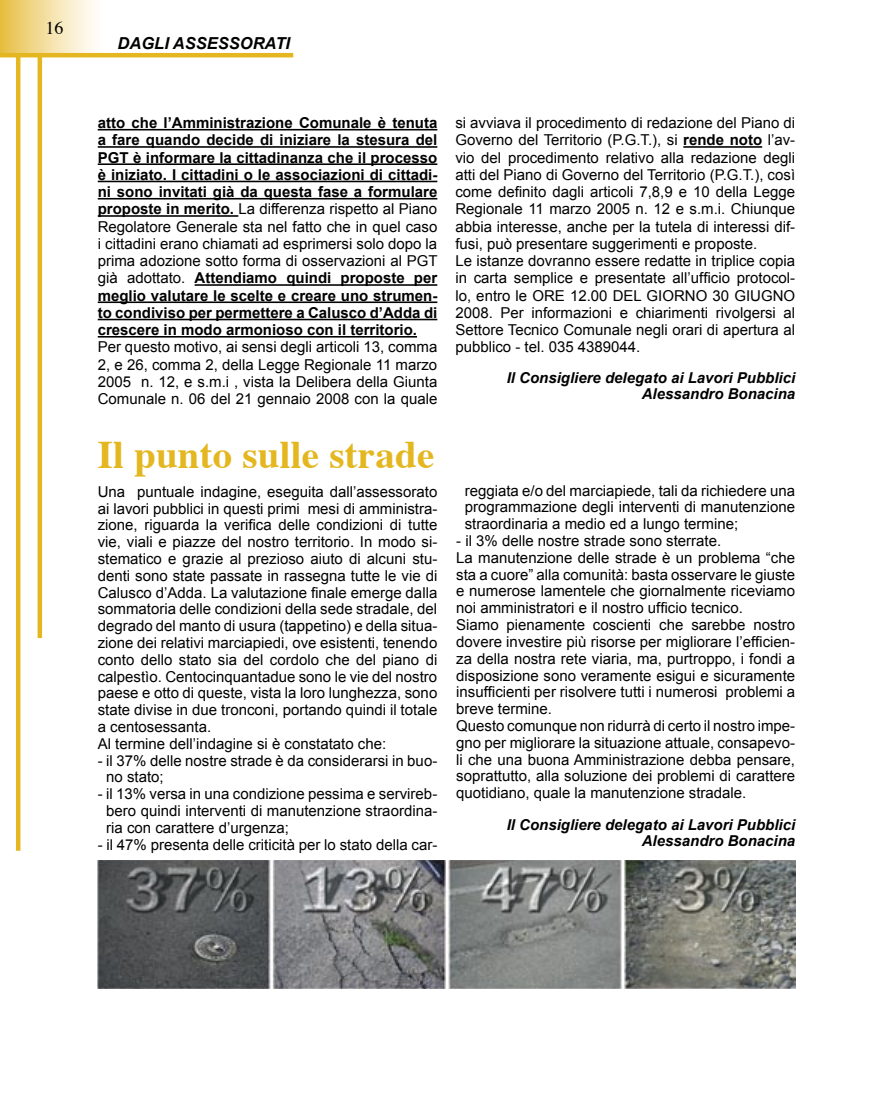
<style>
.page{position:relative;width:893px;height:1106px;background:#fff}
.page>*{position:absolute;margin:0;border:0;box-sizing:border-box;transform-origin:0 0}
.t1{font:700 39px "Times";letter-spacing:.005em;color:#e4b720}
.t2{font:18px "Times";color:#000}
.t3{font:italic 700 16.5px "Arial";color:#000}
.t4{font:15px/16.8px "Arial";color:#000}
.t5{font:700 15px/17.2px "Arial";color:#000;text-align:justify}
.t6{font:italic 700 15px/16.5px "Arial";color:#000;text-align:right}
.s1{font-weight:400}
.s2{font-weight:700}
</style>
<div class="page">
<hr style="left:38px;top:0;width:4px;height:638px;background:#e4b720">
<hr style="left:16px;top:0;width:4px;height:850px;background:#e4b720">
<div style="left:0;top:0;width:109px;height:54px;background:linear-gradient(to right,#e8c148,#fff)"></div>
<hr style="left:0;top:53px;width:293px;height:4px;background:#e4b720">
<hr style="left:98px;top:129px;width:339px;height:1px;background:#000">
<hr style="left:98px;top:146px;width:339px;height:2px;background:#000">
<hr style="left:98px;top:163px;width:339px;height:2px;background:#000">
<hr style="left:98px;top:181px;width:339px;height:1px;background:#000">
<hr style="left:98px;top:198px;width:339px;height:1px;background:#000">
<hr style="left:98px;top:215px;width:140px;height:2px;background:#000">
<hr style="left:195px;top:284px;width:242px;height:2px;background:#000">
<hr style="left:98px;top:301px;width:339px;height:2px;background:#000">
<hr style="left:98px;top:319px;width:339px;height:1px;background:#000">
<hr style="left:98px;top:336px;width:319px;height:1px;background:#000">
<hr style="left:683px;top:146px;width:79px;height:2px;background:#000">
<img style="left:98px;top:860px;width:697px;height:128px">
<p class="t2" style="left:46px;top:16px;width:19px">16</p>
<p class="t3" style="left:118px;top:34px;width:174px">DAGLI ASSESSORATI</p>
<p class="t5" style="left:98px;top:114px;width:341px">atto che l’Amministrazione Comunale è tenuta a fare quando decide di iniziare la stesura del PGT è informare la cittadinanza che il processo è iniziato. I cittadini o le associazioni di cittadi&shy;ni sono invitati già da questa fase a formulare proposte in merito. <span class="s1">La differenza rispetto al Piano Regolatore Generale sta nel fatto che in quel caso i cittadini erano chiamati ad esprimersi solo dopo la prima adozione sotto forma di osservazioni al PGT già adottato.</span> Attendiamo quindi proposte per meglio valutare le scelte e creare uno strumen&shy;to condiviso per permettere a Calusco d’Adda di crescere in modo armonioso con il territorio.</p>
<p class="t4" style="left:98px;top:338px;width:341px;line-height:17.2px;text-align:justify">Per questo motivo, ai sensi degli articoli 13, comma 2, e 26, comma 2, della Legge Regionale 11 marzo 2005 n. 12, e s.m.i , vista la Delibera della Giunta Comunale n. 06 del 21 gennaio 2008 con la quale</p>
<h1 class="t1" style="left:98px;top:429px;width:338px">Il punto sulle strade</h1>
<p class="t4" style="left:98px;top:483px;width:341px">Una puntuale indagine, eseguita dall’assessorato ai lavori pubblici in questi primi mesi di amministra&shy;zione, riguarda la verifica delle condizioni di tutte vie, viali e piazze del nostro territorio. In modo si&shy;stematico e grazie al prezioso aiuto di alcuni stu&shy;denti sono state passate in rassegna tutte le vie di Calusco d’Adda. La valutazione finale emerge dalla sommatoria delle condizioni della sede stradale, del degrado del manto di usura (tappetino) e della situa&shy;zione dei relativi marciapiedi, ove esistenti, tenendo conto dello stato sia del cordolo che del piano di calpestìo. Centocinquantadue sono le vie del nostro paese e otto di queste, vista la loro lunghezza, sono state divise in due tronconi, portando quindi il totale a centosessanta.<br>Al termine dell’indagine si è constatato che:</p>
<p class="t4" style="left:106px;top:752px;width:333px;text-indent:-9px">- il 37% delle nostre strade è da considerarsi in buo&shy;no stato;</p>
<p class="t4" style="left:106px;top:785px;width:333px;text-align:justify;text-indent:-9px">- il 13% versa in una condizione pessima e servireb&shy;bero quindi interventi di manutenzione straordina&shy;ria con carattere d’urgenza;</p>
<p class="t4" style="left:98px;top:836px;width:341px">- il 47% presenta delle criticità per lo stato della car-</p>
<p class="t4" style="left:455px;top:114px;width:341px;line-height:17.2px">si avviava il procedimento di redazione del Piano di Governo del Territorio (P.G.T.), si <span class="s2">rende noto</span> l’av&shy;vio del procedimento relativo alla redazione degli atti del Piano di Governo del Territorio (P.G.T.), così come definito dagli articoli 7,8,9 e 10 della Legge Regionale 11 marzo 2005 n. 12 e s.m.i. Chiunque abbia interesse, anche per la tutela di interessi dif&shy;fusi, può presentare suggerimenti e proposte.<br>Le istanze dovranno essere redatte in triplice copia in carta semplice e presentate all’ufficio protocol&shy;lo, entro le ORE 12.00 DEL GIORNO 30 GIUGNO 2008. Per informazioni e chiarimenti rivolgersi al Settore Tecnico Comunale negli orari di apertura al pubblico - tel. 035 4389044.</p>
<p class="t6" style="left:507px;top:369px;width:290px">Il Consigliere delegato ai Lavori Pubblici<br>Alessandro Bonacina</p>
<p class="t4" style="left:465px;top:482px;width:332px;text-align:justify">reggiata e/o del marciapiede, tali da richiedere una programmazione degli interventi di manutenzione straordinaria a medio ed a lungo termine;</p>
<p class="t4" style="left:456px;top:532px;width:340px">- il 3% delle nostre strade sono sterrate.<br>La manutenzione delle strade è un problema “che sta a cuore” alla comunità: basta osservare le giuste e numerose lamentele che giornalmente riceviamo noi amministratori e il nostro ufficio tecnico.<br>Siamo pienamente coscienti che sarebbe nostro dovere investire più risorse per migliorare l’efficien&shy;za della nostra rete viaria, ma, purtroppo, i fondi a disposizione sono veramente esigui e sicuramente insufficienti per risolvere tutti i numerosi problemi a breve termine.<br>Questo comunque non ridurrà di certo il nostro impe&shy;gno per migliorare la situazione attuale, consapevo&shy;li che una buona Amministrazione debba pensare, soprattutto, alla soluzione dei problemi di carattere quotidiano, quale la manutenzione stradale.</p>
<p class="t6" style="left:507px;top:816px;width:290px">Il Consigliere delegato ai Lavori Pubblici<br>Alessandro Bonacina</p>
</div>
